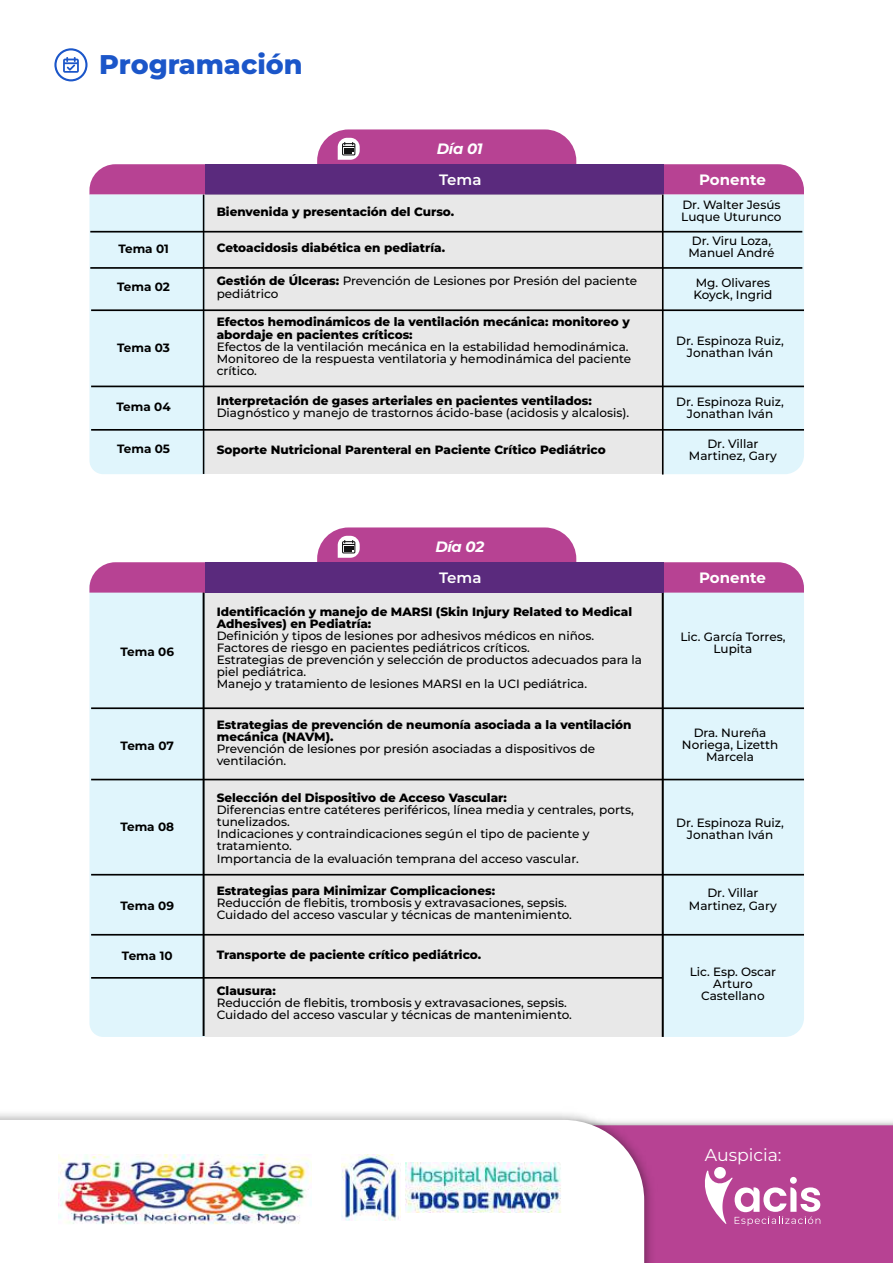
<style>
.page{position:relative;width:893px;height:1263px;background:#fff}
.page>*{position:absolute;margin:0;border:0;box-sizing:border-box;transform-origin:0 0}
.t1{font:800 27px "Montserrat";color:#1b56c9}
.t2{font:17.25px "Montserrat";color:#fff}
.t3{font:700 15px "Montserrat";color:#fff}
.t4{font:italic 700 15px "Montserrat";letter-spacing:-.02em;color:#fff}
.t5{font:600 15px "Montserrat";color:#fff}
.t6{font:500 12px/12.1px "Montserrat";color:#000}
.t7{font:800 12px/12.1px "Montserrat";color:#000}
.t8{font:700 12px "Montserrat";color:#000}
.s1{font-weight:800}
</style>
<div class="page">
<svg style="left:54px;top:48px;width:34px;height:33px"></svg>
<svg style="left:317px;top:129px;width:259px;height:35px;background:#bb539b"></svg>
<div style="left:205px;top:164px;width:459px;height:31px;background:#5a2a7d"></div>
<svg style="left:89px;top:164px;width:118px;height:310px;background:#dae1ef"></svg>
<svg style="left:662px;top:164px;width:142px;height:310px;background:#dae1f0"></svg>
<div style="left:205px;top:195px;width:458px;height:279px;background:#e8e8e8"></div>
<hr style="left:203px;top:195px;width:1px;height:279px;background:#000">
<hr style="left:90px;top:231px;width:712px;height:2px;background:#000">
<hr style="left:90px;top:267px;width:712px;height:2px;background:#000">
<hr style="left:91px;top:309px;width:713px;height:2px;background:#000">
<hr style="left:662px;top:195px;width:1px;height:280px;background:#000">
<hr style="left:91px;top:429px;width:713px;height:2px;background:#000">
<hr style="left:91px;top:386px;width:713px;height:1px;background:#000">
<div style="left:89px;top:593px;width:116px;height:444px;background:#e0f5fc"></div>
<div style="left:664px;top:593px;width:140px;height:444px;background:#e0f5fc"></div>
<div style="left:205px;top:582px;width:458px;height:455px;background:#e8e8e8"></div>
<hr style="left:203px;top:592px;width:2px;height:444px;background:#000">
<hr style="left:91px;top:707px;width:713px;height:2px;background:#000">
<hr style="left:662px;top:592px;width:2px;height:445px;background:#000">
<hr style="left:91px;top:874px;width:713px;height:1px;background:#000">
<hr style="left:91px;top:779px;width:713px;height:1px;background:#000">
<hr style="left:91px;top:934px;width:713px;height:1px;background:#000">
<hr style="left:91px;top:977px;width:572px;height:2px;background:#000">
<svg style="left:317px;top:527px;width:259px;height:35px;background:#bb539b"></svg>
<svg style="left:89px;top:562px;width:116px;height:31px;background:#bb4e99"></svg>
<svg style="left:664px;top:562px;width:140px;height:31px;background:#ba4c98"></svg>
<div style="left:205px;top:562px;width:459px;height:31px;background:#5a2a7d"></div>
<div style="left:662px;top:1125px;width:231px;height:138px;background:#b74293"></div>
<svg style="left:701px;top:1167px;width:119px;height:59px"></svg>
<img style="left:0;top:1113px;width:662px;height:150px">
<svg style="left:0;top:1120px;width:644px;height:143px"></svg>
<img style="left:59px;top:1155px;width:253px;height:71px">
<img style="left:342px;top:1155px;width:59px;height:65px">
<img style="left:406px;top:1163px;width:158px;height:49px">
<h1 class="t1" style="left:99px;top:45px;width:205px">Programación</h1>
<p class="t4" style="left:437px;top:138px;width:47px">Día 01</p>
<p class="t5" style="left:439px;top:169px;width:44px">Tema</p>
<p class="t3" style="left:699px;top:169px;width:68px">Ponente</p>
<p class="t8" style="left:118px;top:240px;width:52px">Tema 01</p>
<p class="t7" style="left:217px;top:205px;width:239px">Bienvenida y presentación del Curso.</p>
<p class="t7" style="left:217px;top:241px;width:230px">Cetoacidosis diabética en pediatría.</p>
<p class="t8" style="left:117px;top:278px;width:54px">Tema 02</p>
<p class="t6" style="left:217px;top:275px;width:422px"><span class="s1">Gestión de Úlceras:</span> Prevención de Lesiones por Presión del paciente pediátrico</p>
<p class="t8" style="left:117px;top:339px;width:54px">Tema 03</p>
<p class="t7" style="left:217px;top:315px;width:415px">Efectos hemodinámicos de la ventilación mecánica: monitoreo y abordaje en pacientes críticos:</p>
<p class="t6" style="left:217px;top:340px;width:416px">Efectos de la ventilación mecánica en la estabilidad hemodinámica.<br>Monitoreo de la respuesta ventilatoria y hemodinámica del paciente crítico.</p>
<p class="t8" style="left:117px;top:398px;width:56px">Tema 04</p>
<p class="t7" style="left:217px;top:394px;width:377px">Interpretación de gases arteriales en pacientes ventilados:</p>
<p class="t6" style="left:217px;top:406px;width:414px">Diagnóstico y manejo de trastornos ácido-base (acidosis y alcalosis).</p>
<p class="t8" style="left:117px;top:440px;width:55px">Tema 05</p>
<p class="t7" style="left:217px;top:443px;width:391px">Soporte Nutricional Parenteral en Paciente Crítico Pediátrico</p>
<p class="t6" style="left:681px;top:198px;width:102px">Dr. Walter Jesús<br>Luque Uturunco</p>
<p class="t6" style="left:688px;top:234px;width:88px">Dr. Viru Loza,<br>Manuel André</p>
<p class="t6" style="left:693px;top:276px;width:81px">Mg. Olivares<br>Koyck, Ingrid</p>
<p class="t6" style="left:676px;top:334px;width:109px;text-align:center">Dr. Espinoza Ruiz,<br>Jonathan Iván</p>
<p class="t6" style="left:676px;top:395px;width:109px;text-align:center">Dr. Espinoza Ruiz,<br>Jonathan Iván</p>
<p class="t6" style="left:689px;top:437px;width:89px;text-align:center">Dr. Villar<br>Martinez, Gary</p>
<p class="t8" style="left:121px;top:643px;width:55px">Tema 06</p>
<p class="t8" style="left:121px;top:737px;width:55px">Tema 07</p>
<p class="t8" style="left:120px;top:818px;width:55px">Tema 08</p>
<p class="t8" style="left:121px;top:897px;width:55px">Tema 09</p>
<p class="t8" style="left:122px;top:947px;width:52px">Tema 10</p>
<p class="t4" style="left:435px;top:536px;width:50px">Día 02</p>
<p class="t5" style="left:439px;top:567px;width:44px">Tema</p>
<p class="t3" style="left:699px;top:567px;width:68px">Ponente</p>
<p class="t7" style="left:217px;top:604px;width:417px">Identificación y manejo de MARSI (Skin Injury Related to Medical<br>Adhesives) en Pediatría:</p>
<p class="t6" style="left:217px;top:629px;width:427px">Definición y tipos de lesiones por adhesivos médicos en niños.<br>Factores de riesgo en pacientes pediátricos críticos.<br>Estrategias de prevención y selección de productos adecuados para la piel pediátrica.<br>Manejo y tratamiento de lesiones MARSI en la UCI pediátrica.</p>
<p class="t7" style="left:217px;top:718px;width:416px">Estrategias de prevención de neumonía asociada a la ventilación mecánica (NAVM).</p>
<p class="t6" style="left:217px;top:742px;width:380px">Prevención de lesiones por presión asociadas a dispositivos de ventilación.</p>
<p class="t7" style="left:217px;top:791px;width:292px">Selección del Dispositivo de Acceso Vascular:</p>
<p class="t6" style="left:217px;top:803px;width:419px">Diferencias entre catéteres periféricos, línea media y centrales, ports, tunelizados.<br>Indicaciones y contraindicaciones según el tipo de paciente y tratamiento.<br>Importancia de la evaluación temprana del acceso vascular.</p>
<p class="t7" style="left:217px;top:884px;width:280px">Estrategias para Minimizar Complicaciones:</p>
<p class="t6" style="left:217px;top:896px;width:357px">Reducción de flebitis, trombosis y extravasaciones, sepsis.<br>Cuidado del acceso vascular y técnicas de mantenimiento.</p>
<p class="t7" style="left:217px;top:948px;width:266px">Transporte de paciente crítico pediátrico.</p>
<p class="t7" style="left:217px;top:984px;width:61px">Clausura:</p>
<p class="t6" style="left:217px;top:996px;width:357px">Reducción de flebitis, trombosis y extravasaciones, sepsis.<br>Cuidado del acceso vascular y técnicas de mantenimiento.</p>
<p class="t6" style="left:680px;top:630px;width:107px;text-align:center">Lic. García Torres,<br>Lupita</p>
<p class="t6" style="left:682px;top:726px;width:98px;text-align:center">Dra. Nureña<br>Noriega, Lizetth<br>Marcela</p>
<p class="t6" style="left:676px;top:816px;width:109px;text-align:center">Dr. Espinoza Ruiz,<br>Jonathan Iván</p>
<p class="t6" style="left:689px;top:887px;width:89px;text-align:center">Dr. Villar<br>Martinez, Gary</p>
<p class="t6" style="left:690px;top:965px;width:88px;text-align:center">Lic. Esp. Oscar<br>Arturo<br>Castellano</p>
<h2 class="t2" style="left:705px;top:1143px;width:78px">Auspicia:</h2>
</div>
